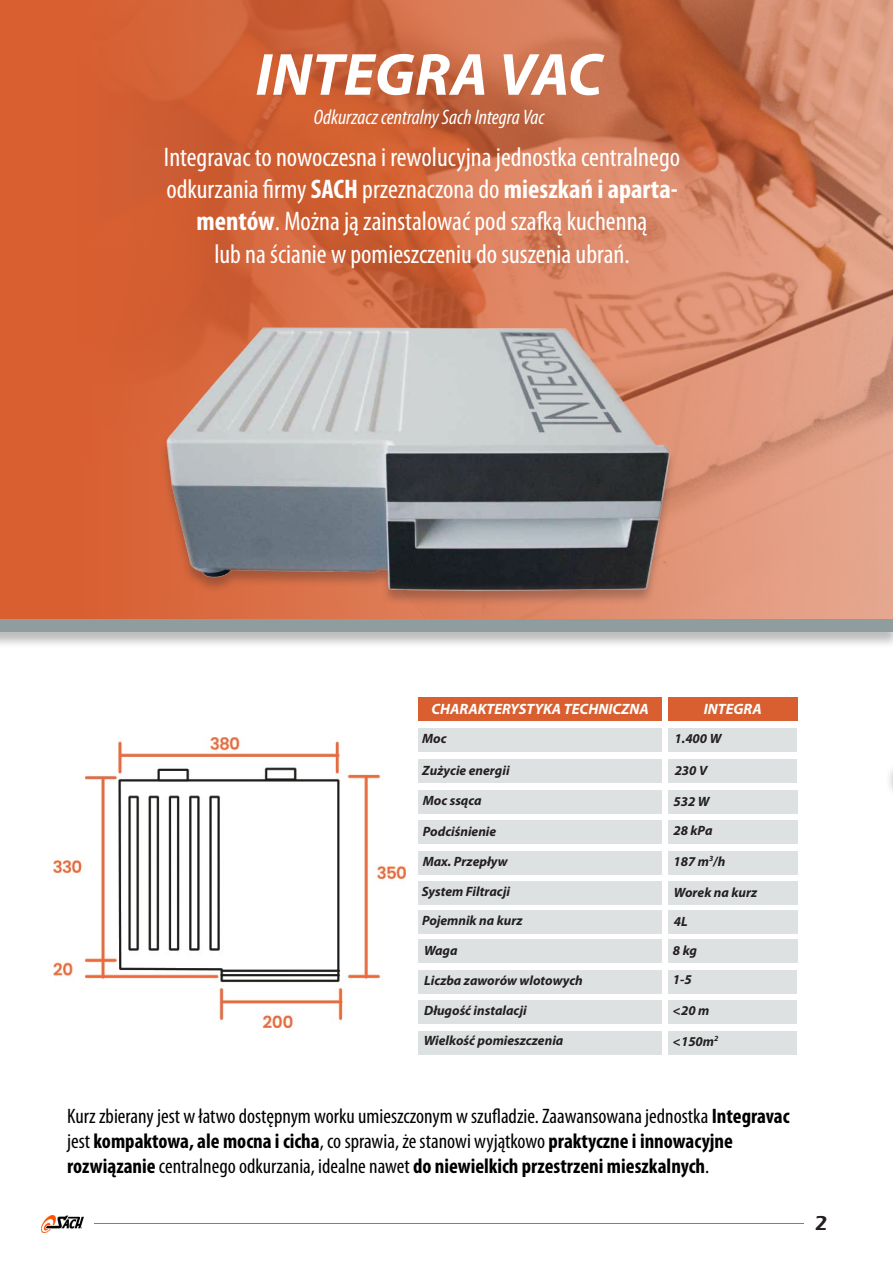
<style>
.page{position:relative;width:893px;height:1263px;background:#fff}
.page>*{position:absolute;margin:0;border:0;box-sizing:border-box;transform-origin:0 0}
.t1{font:italic 700 60px "Myriad Pro";color:#fff}
.t2{font:condensed 27px/32.4px "Myriad Pro";color:#fff;text-align:center}
.t3{font:condensed 21px/25.2px "Myriad Pro";color:#000}
.t4{font:700 condensed 21px "Myriad Pro";color:#000}
.t5{font:italic condensed 21px "Myriad Pro";color:#fff}
.t6{font:600 21px "Eras ITC";color:#231f20}
.t7{font:italic 700 15px "Myriad Pro";color:#fff}
.t8{font:italic 700 13.5px "Myriad Pro";color:#231f20}
.s1{font-weight:700}
.s2{font-weight:400}
</style>
<div class="page">
<div style="left:885px;top:763px;width:8px;height:34px;background:#231f20;opacity:.3"></div>
<svg style="left:892px;top:763px;width:1px;height:17px"></svg>
<div style="left:0;top:619px;width:893px;height:30px;background:#231f20;opacity:.3"></div>
<div style="left:0;top:618px;width:893px;height:14px;background:#8f9d9f"></div>
<img style="left:41px;top:1216px;width:42px;height:16px">
<hr style="left:95px;top:1223px;width:709px;height:1px;background:#d95f31">
<img style="left:0;top:0;width:893px;height:618px">
<img style="left:146px;top:301px;width:549px;height:318px">
<div style="left:668px;top:697px;width:129px;height:23px;background:#d95f31"></div>
<div style="left:418px;top:697px;width:244px;height:23px;background:#d95f31"></div>
<div style="left:419px;top:728px;width:243px;height:23px;background:#dde1e2"></div>
<div style="left:418px;top:881px;width:244px;height:23px;background:#dde1e2"></div>
<div style="left:668px;top:728px;width:129px;height:23px;background:#dde1e2"></div>
<div style="left:668px;top:881px;width:129px;height:23px;background:#dde1e2"></div>
<div style="left:419px;top:790px;width:243px;height:24px;background:#dde1e2"></div>
<div style="left:419px;top:940px;width:243px;height:23px;background:#dde1e2"></div>
<div style="left:668px;top:790px;width:130px;height:24px;background:#dde1e2"></div>
<div style="left:668px;top:940px;width:130px;height:23px;background:#dde1e2"></div>
<div style="left:418px;top:910px;width:244px;height:23px;background:#dde1e2"></div>
<div style="left:668px;top:910px;width:129px;height:23px;background:#dde1e2"></div>
<div style="left:419px;top:821px;width:243px;height:23px;background:#dde1e2"></div>
<div style="left:419px;top:970px;width:243px;height:23px;background:#dde1e2"></div>
<div style="left:668px;top:821px;width:130px;height:23px;background:#dde1e2"></div>
<div style="left:668px;top:970px;width:129px;height:23px;background:#dde1e2"></div>
<div style="left:419px;top:759px;width:243px;height:23px;background:#dde1e2"></div>
<div style="left:668px;top:759px;width:129px;height:23px;background:#dde1e2"></div>
<div style="left:419px;top:851px;width:243px;height:23px;background:#dde1e2"></div>
<div style="left:419px;top:1000px;width:243px;height:23px;background:#dde1e2"></div>
<div style="left:668px;top:851px;width:130px;height:23px;background:#dde1e2"></div>
<div style="left:668px;top:1000px;width:129px;height:23px;background:#dde1e2"></div>
<div style="left:419px;top:1031px;width:243px;height:23px;background:#dde1e2"></div>
<div style="left:668px;top:1031px;width:129px;height:23px;background:#dde1e2"></div>
<img style="left:53px;top:737px;width:352px;height:291px">
<p class="t1" style="left:256px;top:36px;width:348px">INTEGRA VAC</p>
<p class="t5" style="left:314px;top:105px;width:232px">Odkurzacz centralny Sach Integra Vac</p>
<p class="t2" style="left:164px;top:140px;width:518px">Integravac to nowoczesna i rewolucyjna jednostka centralnego</p>
<p class="t2" style="left:166px;top:173px;width:513px">odkurzania firmy <span class="s1">SACH</span> przeznaczona do <span class="s1">mieszkań i aparta&shy;mentów</span>. Można ją zainstalować pod szafką kuchenną</p>
<p class="t2" style="left:214px;top:237px;width:417px">lub na ścianie w pomieszczeniu do suszenia ubrań.</p>
<p class="t7" style="left:431px;top:699px;width:219px">CHARAKTERYSTYKA TECHNICZNA</p>
<p class="t7" style="left:704px;top:699px;width:60px">INTEGRA</p>
<p class="t8" style="left:422px;top:730px;width:26px">Moc</p>
<p class="t8" style="left:674px;top:730px;width:48px">1.400 W</p>
<p class="t8" style="left:422px;top:761px;width:89px">Zużycie energii</p>
<p class="t8" style="left:675px;top:761px;width:34px">230 V</p>
<p class="t8" style="left:423px;top:792px;width:60px">Moc ssąca</p>
<p class="t8" style="left:673px;top:792px;width:38px">532 W</p>
<p class="t8" style="left:423px;top:822px;width:75px">Podciśnienie</p>
<p class="t8" style="left:673px;top:822px;width:41px">28 kPa</p>
<p class="t8" style="left:423px;top:852px;width:86px">Max. Przepływ</p>
<p class="t8" style="left:673px;top:853px;width:53px">187 m<sup>3</sup>/h</p>
<p class="t8" style="left:422px;top:883px;width:90px">System Filtracji</p>
<p class="t8" style="left:674px;top:883px;width:85px">Worek na kurz</p>
<p class="t8" style="left:422px;top:912px;width:102px">Pojemnik na kurz</p>
<p class="t8" style="left:674px;top:912px;width:15px">4L</p>
<p class="t8" style="left:424px;top:941px;width:35px">Waga</p>
<p class="t8" style="left:673px;top:942px;width:26px">8 kg</p>
<p class="t8" style="left:424px;top:971px;width:160px">Liczba zaworów wlotowych</p>
<p class="t8" style="left:673px;top:971px;width:20px">1-5</p>
<p class="t8" style="left:424px;top:1001px;width:104px">Długość instalacji</p>
<p class="t8" style="left:673px;top:1002px;width:38px">&lt;20 m</p>
<p class="t8" style="left:424px;top:1032px;width:141px">Wielkość pomieszczenia</p>
<p class="t8" style="left:673px;top:1032px;width:47px">&lt;150m<sup>2</sup></p>
<p class="t3" style="left:67px;top:1103px;width:724px">Kurz zbierany jest w łatwo dostępnym worku umieszczonym w szufladzie. Zaawansowana jednostka <span class="s1">Integravac </span>jest <span class="s1">kompaktowa, ale mocna i cicha</span>, co sprawia, że stanowi wyjątkowo <span class="s1">praktyczne i innowacyjne</span></p>
<p class="t4" style="left:67px;top:1153px;width:643px">rozwiązanie <span class="s2">centralnego odkurzania, idealne nawet</span> do niewielkich przestrzeni mieszkalnych<span class="s2">.</span></p>
<p class="t6" style="left:815px;top:1211px;width:14px">2</p>
</div>
